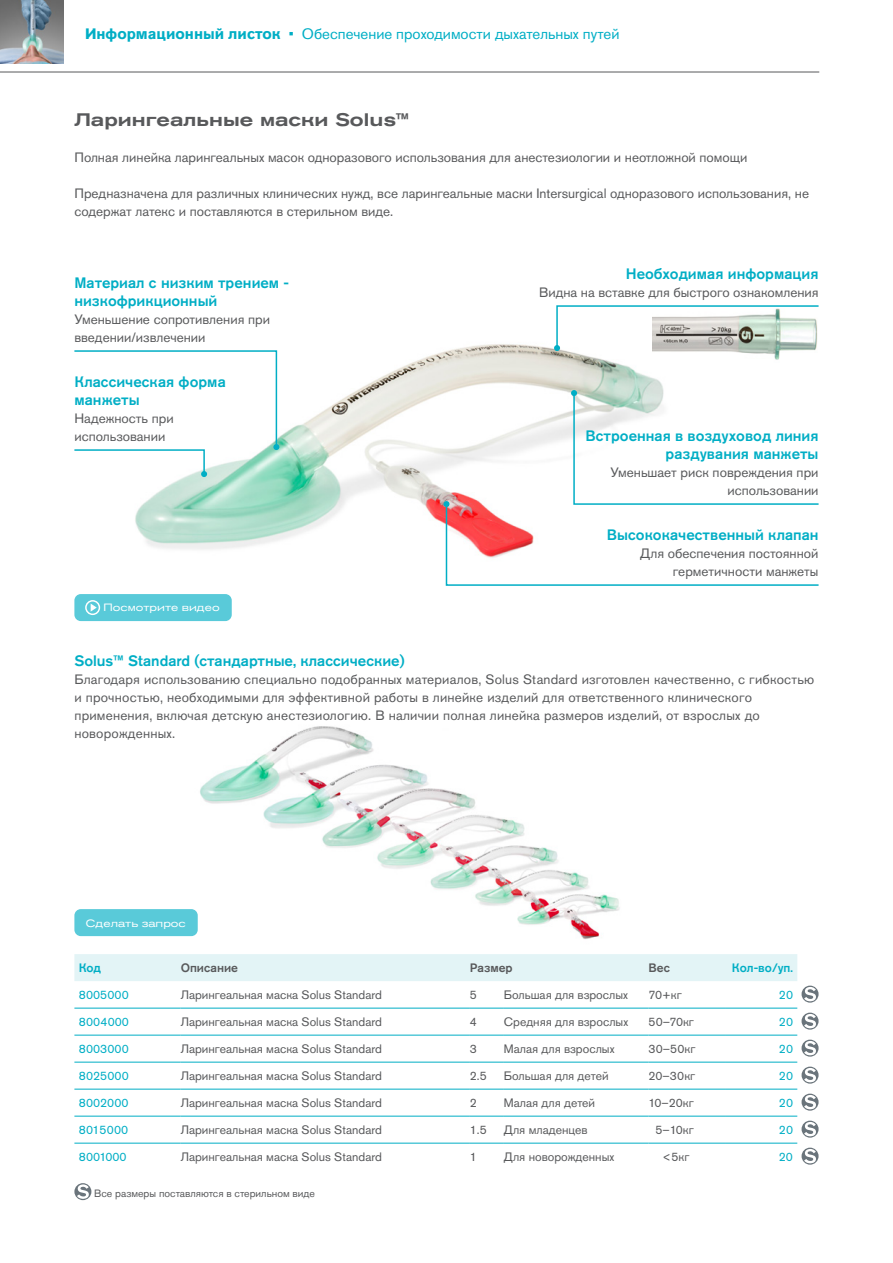
<style>
.page{position:relative;width:893px;height:1263px;background:#fff}
.page>*{position:absolute;margin:0;border:0;box-sizing:border-box;transform-origin:0 0}
.t1{font:500 expanded 18px "Akzidenz Grotesk Pro";color:#58595b}
.t2{font:500 15px/18px "Akzidenz Grotesk Pro";color:#00aec5}
.t3{font:15px "Akzidenz Grotesk Pro";color:#00aec5}
.t4{font:13.5px/18px "Akzidenz Grotesk Pro";color:#58595b}
.t5{font:12.15px "Akzidenz Grotesk Pro";color:#58595b}
.t6{font:12.15px "Akzidenz Grotesk Pro";color:#00aec5}
.t7{font:500 12.15px "Akzidenz Grotesk Pro";color:#58595b}
.t8{font:500 12.15px "Akzidenz Grotesk Pro";color:#00aec5}
.t9{font:10.5px "Akzidenz Grotesk Pro";color:#58595b}
.t10{font:expanded 10.5px "Akzidenz Grotesk Pro";color:#fff}
.s1{font-weight:700}
</style>
<div class="page">
<hr style="left:0;top:72px;width:819px;height:1px;background:#58595b">
<img style="left:179px;top:726px;width:441px;height:213px">
<img style="left:0;top:0;width:64px;height:63px">
<svg style="left:74px;top:1183px;width:17px;height:17px"></svg>
<svg style="left:77px;top:1184px;width:12px;height:15px"></svg>
<img style="left:135px;top:344px;width:529px;height:206px">
<svg style="left:554px;top:305px;width:265px;height:46px"></svg>
<svg style="left:74px;top:350px;width:205px;height:127px"></svg>
<svg style="left:443px;top:390px;width:376px;height:196px"></svg>
<img style="left:653px;top:308px;width:165px;height:54px">
<div style="left:74px;top:954px;width:723px;height:27px;background:#e3f4f6"></div>
<hr style="left:74px;top:1008px;width:107px;height:1px;background:#00aec5">
<hr style="left:181px;top:1008px;width:289px;height:1px;background:#00aec5">
<hr style="left:470px;top:1008px;width:34px;height:1px;background:#00aec5">
<hr style="left:504px;top:1008px;width:144px;height:1px;background:#00aec5">
<hr style="left:648px;top:1008px;width:77px;height:1px;background:#00aec5">
<hr style="left:725px;top:1008px;width:72px;height:1px;background:#00aec5">
<hr style="left:74px;top:1035px;width:107px;height:1px;background:#00aec5">
<hr style="left:181px;top:1035px;width:289px;height:1px;background:#00aec5">
<hr style="left:470px;top:1035px;width:34px;height:1px;background:#00aec5">
<hr style="left:504px;top:1035px;width:144px;height:1px;background:#00aec5">
<hr style="left:648px;top:1035px;width:77px;height:1px;background:#00aec5">
<hr style="left:725px;top:1035px;width:72px;height:1px;background:#00aec5">
<hr style="left:74px;top:1062px;width:107px;height:1px;background:#00aec5">
<hr style="left:181px;top:1062px;width:289px;height:1px;background:#00aec5">
<hr style="left:470px;top:1062px;width:34px;height:1px;background:#00aec5">
<hr style="left:504px;top:1062px;width:144px;height:1px;background:#00aec5">
<hr style="left:648px;top:1062px;width:77px;height:1px;background:#00aec5">
<hr style="left:725px;top:1062px;width:72px;height:1px;background:#00aec5">
<hr style="left:74px;top:1089px;width:107px;height:1px;background:#00aec5">
<hr style="left:181px;top:1089px;width:289px;height:1px;background:#00aec5">
<hr style="left:470px;top:1089px;width:34px;height:1px;background:#00aec5">
<hr style="left:504px;top:1089px;width:144px;height:1px;background:#00aec5">
<hr style="left:648px;top:1089px;width:77px;height:1px;background:#00aec5">
<hr style="left:725px;top:1089px;width:72px;height:1px;background:#00aec5">
<hr style="left:74px;top:1116px;width:107px;height:1px;background:#00aec5">
<hr style="left:181px;top:1116px;width:289px;height:1px;background:#00aec5">
<hr style="left:470px;top:1116px;width:34px;height:1px;background:#00aec5">
<hr style="left:504px;top:1116px;width:144px;height:1px;background:#00aec5">
<hr style="left:648px;top:1116px;width:77px;height:1px;background:#00aec5">
<hr style="left:725px;top:1116px;width:72px;height:1px;background:#00aec5">
<hr style="left:74px;top:1143px;width:107px;height:1px;background:#00aec5">
<hr style="left:181px;top:1143px;width:289px;height:1px;background:#00aec5">
<hr style="left:470px;top:1143px;width:34px;height:1px;background:#00aec5">
<hr style="left:504px;top:1143px;width:144px;height:1px;background:#00aec5">
<hr style="left:648px;top:1143px;width:77px;height:1px;background:#00aec5">
<hr style="left:725px;top:1143px;width:72px;height:1px;background:#00aec5">
<svg style="left:801px;top:986px;width:18px;height:17px"></svg>
<svg style="left:804px;top:987px;width:12px;height:14px"></svg>
<svg style="left:801px;top:1013px;width:18px;height:17px"></svg>
<svg style="left:804px;top:1014px;width:12px;height:14px"></svg>
<svg style="left:801px;top:1040px;width:18px;height:17px"></svg>
<svg style="left:804px;top:1041px;width:12px;height:14px"></svg>
<svg style="left:801px;top:1067px;width:18px;height:17px"></svg>
<svg style="left:804px;top:1068px;width:12px;height:14px"></svg>
<svg style="left:801px;top:1094px;width:18px;height:17px"></svg>
<svg style="left:804px;top:1095px;width:12px;height:14px"></svg>
<svg style="left:801px;top:1121px;width:18px;height:17px"></svg>
<svg style="left:804px;top:1122px;width:12px;height:14px"></svg>
<svg style="left:801px;top:1148px;width:18px;height:17px"></svg>
<svg style="left:804px;top:1149px;width:12px;height:14px"></svg>
<div style="left:74px;top:909px;width:124px;height:27px;background:#59cad9;border-radius:6px"></div>
<div style="left:74px;top:594px;width:158px;height:27px;background:#59cad9;border-radius:6px"></div>
<svg style="left:85px;top:600px;width:15px;height:15px"></svg>
<p class="t3" style="left:85px;top:24px;width:536px"><span class="s1">Информационный листок</span> • Обеспечение проходимости дыхательных путей</p>
<h1 class="t1" style="left:74px;top:108px;width:336px">Ларингеальные маски Solus™</h1>
<p class="t4" style="left:74px;top:148px;width:675px">Полная линейка ларингеальных масок одноразового использования для анестезиологии и неотложной помощи</p>
<p class="t4" style="left:74px;top:184px;width:736px">Предназначена для различных клинических нужд, все ларингеальные маски Intersurgical одноразового использования, не содержат латекс и поставляются в стерильном виде.</p>
<p class="t2" style="left:74px;top:274px;width:216px">Материал с низким трением - низкофрикционный</p>
<p class="t4" style="left:74px;top:310px;width:197px">Уменьшение сопротивления при введении/извлечении</p>
<p class="t2" style="left:74px;top:373px;width:153px">Классическая форма манжеты</p>
<p class="t4" style="left:74px;top:409px;width:101px">Надежность при использовании</p>
<p class="t10" style="left:104px;top:601px;width:118px">Посмотрите видео</p>
<p class="t2" style="left:626px;top:265px;width:194px">Необходимая информация</p>
<p class="t4" style="left:539px;top:283px;width:281px">Видна на вставке для быстрого ознакомления</p>
<p class="t2" style="left:585px;top:427px;width:235px;text-align:right">Встроенная в воздуховод линия раздувания манжеты</p>
<p class="t4" style="left:610px;top:463px;width:210px;text-align:right">Уменьшает риск повреждения при использовании</p>
<p class="t2" style="left:607px;top:526px;width:213px">Высококачественный клапан</p>
<p class="t4" style="left:640px;top:544px;width:180px;text-align:right">Для обеспечения постоянной герметичности манжеты</p>
<p class="t2" style="left:74px;top:652px;width:332px">Solus™ Standard (стандартные, классические)</p>
<p class="t4" style="left:74px;top:670px;width:741px">Благодаря использованию специально подобранных материалов, Solus Standard изготовлен качественно, с гибкостью и прочностью, необходимыми для эффективной работы в линейке изделий для ответственного клинического применения, включая детскую анестезиологию. В наличии полная линейка размеров изделий, от взрослых до новорожденных.</p>
<p class="t10" style="left:86px;top:916px;width:101px">Сделать запрос</p>
<p class="t8" style="left:79px;top:960px;width:24px">Код</p>
<p class="t7" style="left:181px;top:960px;width:59px">Описание</p>
<p class="t7" style="left:470px;top:960px;width:44px">Размер</p>
<p class="t7" style="left:648px;top:960px;width:23px">Вес</p>
<p class="t8" style="left:732px;top:960px;width:63px">Кол-во/уп.</p>
<p class="t6" style="left:79px;top:987px;width:52px">8005000</p>
<p class="t5" style="left:181px;top:987px;width:203px">Ларингеальная маска Solus Standard</p>
<p class="t5" style="left:470px;top:987px;width:9px">5</p>
<p class="t5" style="left:504px;top:987px;width:126px">Большая для взрослых</p>
<p class="t5" style="left:648px;top:987px;width:35px">70+кг</p>
<p class="t6" style="left:779px;top:987px;width:16px">20</p>
<p class="t6" style="left:79px;top:1014px;width:52px">8004000</p>
<p class="t5" style="left:181px;top:1014px;width:203px">Ларингеальная маска Solus Standard</p>
<p class="t5" style="left:470px;top:1014px;width:9px">4</p>
<p class="t5" style="left:504px;top:1014px;width:126px">Средняя для взрослых</p>
<p class="t5" style="left:648px;top:1014px;width:47px">50–70кг</p>
<p class="t6" style="left:779px;top:1014px;width:16px">20</p>
<p class="t6" style="left:79px;top:1041px;width:52px">8003000</p>
<p class="t5" style="left:181px;top:1041px;width:203px">Ларингеальная маска Solus Standard</p>
<p class="t5" style="left:470px;top:1041px;width:9px">3</p>
<p class="t5" style="left:504px;top:1041px;width:112px">Малая для взрослых</p>
<p class="t5" style="left:648px;top:1041px;width:48px">30–50кг</p>
<p class="t6" style="left:779px;top:1041px;width:16px">20</p>
<p class="t6" style="left:79px;top:1068px;width:52px">8025000</p>
<p class="t5" style="left:181px;top:1068px;width:203px">Ларингеальная маска Solus Standard</p>
<p class="t5" style="left:470px;top:1068px;width:18px">2.5</p>
<p class="t5" style="left:504px;top:1068px;width:106px">Большая для детей</p>
<p class="t5" style="left:648px;top:1068px;width:48px">20–30кг</p>
<p class="t6" style="left:779px;top:1068px;width:16px">20</p>
<p class="t6" style="left:79px;top:1095px;width:51px">8002000</p>
<p class="t5" style="left:181px;top:1095px;width:203px">Ларингеальная маска Solus Standard</p>
<p class="t5" style="left:470px;top:1095px;width:9px">2</p>
<p class="t5" style="left:504px;top:1095px;width:93px">Малая для детей</p>
<p class="t5" style="left:648px;top:1095px;width:47px">10–20кг</p>
<p class="t6" style="left:779px;top:1095px;width:16px">20</p>
<p class="t6" style="left:79px;top:1122px;width:51px">8015000</p>
<p class="t5" style="left:181px;top:1122px;width:203px">Ларингеальная маска Solus Standard</p>
<p class="t5" style="left:470px;top:1122px;width:18px">1.5</p>
<p class="t5" style="left:504px;top:1122px;width:85px">Для младенцев</p>
<p class="t5" style="left:656px;top:1122px;width:40px">5–10кг</p>
<p class="t6" style="left:779px;top:1122px;width:16px">20</p>
<p class="t6" style="left:79px;top:1149px;width:50px">8001000</p>
<p class="t5" style="left:181px;top:1149px;width:203px">Ларингеальная маска Solus Standard</p>
<p class="t5" style="left:470px;top:1149px;width:9px">1</p>
<p class="t5" style="left:504px;top:1149px;width:112px">Для новорожденных</p>
<p class="t5" style="left:663px;top:1149px;width:28px">&lt;5кг</p>
<p class="t6" style="left:779px;top:1149px;width:16px">20</p>
<p class="t9" style="left:94px;top:1187px;width:222px">Все размеры поставляются в стерильном виде</p>
</div>
